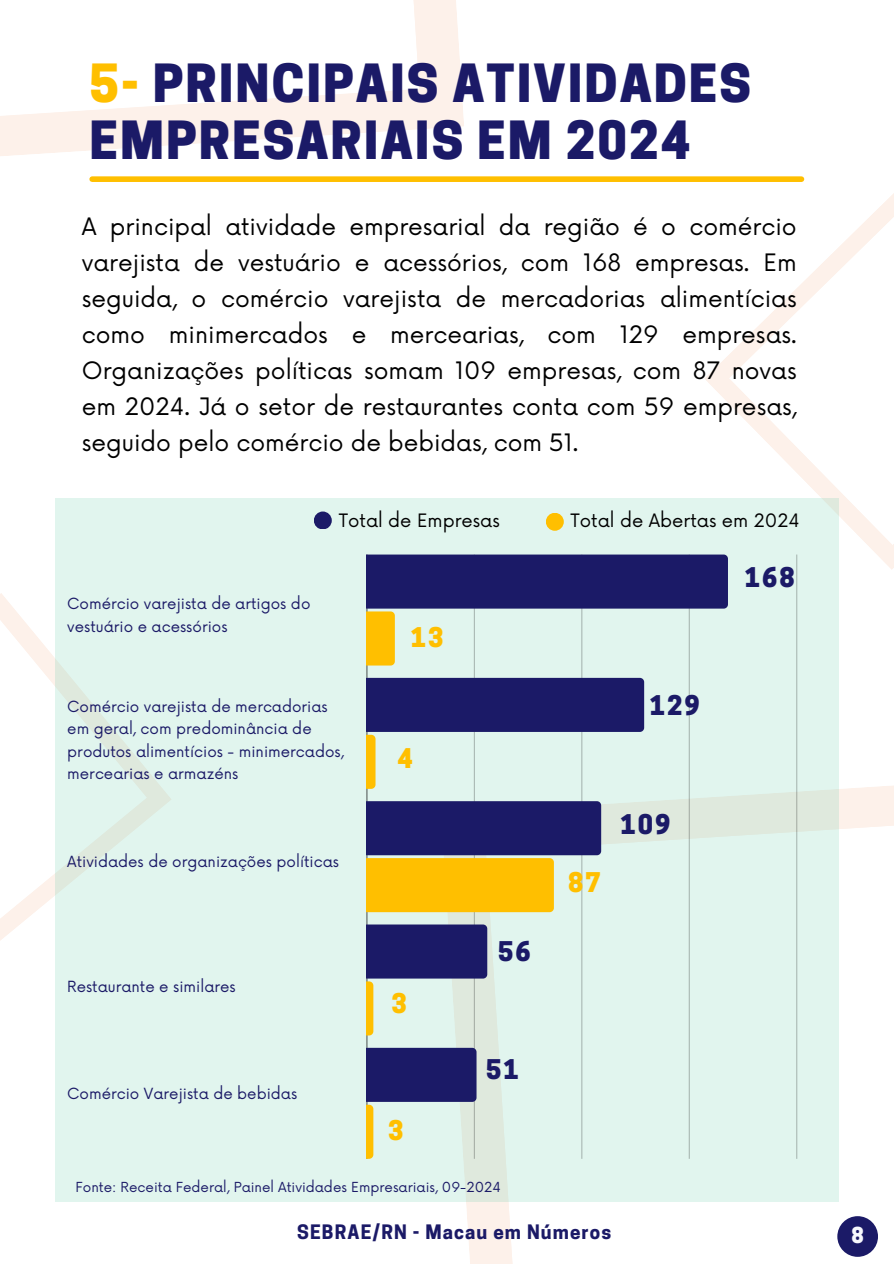
<style>
.page{position:relative;width:894px;height:1264px;background:#fff}
.page>*{position:absolute;margin:0;border:0;box-sizing:border-box;transform-origin:0 0}
.t1{font:800 49.35px/57.3px "Cooper Hewitt";letter-spacing:.04em;color:#1b1a67}
.t2{font:800 25.5px "Cooper Hewitt";letter-spacing:.08em;color:#1b1a67}
.t3{font:800 25.5px "Cooper Hewitt";color:#ffbf00}
.t4{font:23.4px/36px "Now";color:#000;text-align:justify}
.t5{font:800 20.7px "Cooper Hewitt";color:#f7f8fd}
.t6{font:700 18.75px "Cooper Hewitt";letter-spacing:.06em;color:#1b1a67}
.t7{font:18px "Now";color:#000}
.t8{font:15px/22.5px "Now";color:#1b1a67}
.t9{font:13.5px "Now";color:#1b1a67}
.s1{color:#ffbf00}
</style>
<div class="page">
<svg style="left:0;top:593px;width:21px;height:24px"></svg>
<svg style="left:0;top:617px;width:55px;height:324px"></svg>
<svg style="left:705px;top:194px;width:188px;height:376px"></svg>
<svg style="left:728px;top:216px;width:165px;height:329px"></svg>
<svg style="left:441px;top:774px;width:452px;height:489px;fill:#fdf1ea"></svg>
<svg style="left:485px;top:816px;width:408px;height:447px"></svg>
<svg style="left:0;top:0;width:464px;height:156px;fill:#fdf1ea"></svg>
<svg style="left:0;top:0;width:419px;height:124px"></svg>
<div style="left:92px;top:176px;width:709px;height:6px;background:#ffbf00"></div>
<div style="left:55px;top:498px;width:783px;height:703px;background:#e1f5ee"></div>
<hr style="left:366px;top:554px;width:1px;height:604px;background:#000;opacity:.6">
<hr style="left:473px;top:554px;width:2px;height:604px;background:#000;opacity:.25">
<hr style="left:581px;top:554px;width:1px;height:604px;background:#b8c8c3">
<hr style="left:688px;top:554px;width:1px;height:604px;background:#000;opacity:.25">
<hr style="left:796px;top:554px;width:1px;height:604px;background:#000;opacity:.25">
<svg style="left:367px;top:554px;width:360px;height:111px"></svg>
<svg style="left:367px;top:678px;width:277px;height:110px"></svg>
<svg style="left:367px;top:801px;width:234px;height:111px;background:#8c744d"></svg>
<svg style="left:367px;top:924px;width:120px;height:111px"></svg>
<svg style="left:367px;top:1047px;width:109px;height:111px"></svg>
<div style="left:314px;top:511px;width:18px;height:18px;background:#1b1a67;border-radius:50%"></div>
<div style="left:545px;top:513px;width:18px;height:17px;background:#ffbf00;border-radius:50%"></div>
<div style="left:837px;top:1216px;width:40px;height:40px;background:#1b1a67;border-radius:50%"></div>
<h1 class="t1" style="left:89px;top:61px;width:663px"><span class="s1">5-</span> PRINCIPAIS ATIVIDADES<br>EMPRESARIAIS EM 2024</h1>
<h3 class="t4" style="left:82px;top:210px;width:716px">A principal atividade empresarial da região é o comércio varejista de vestuário e acessórios, com 168 empresas. Em seguida, o comércio varejista de mercadorias alimentícias como minimercados e mercearias, com 129 empresas.<br>Organizações políticas somam 109 empresas, com 87 novas em 2024. Já o setor de restaurantes conta com 59 empresas, seguido pelo comércio de bebidas, com 51.</h3>
<p class="t8" style="left:67px;top:593px;width:245px">Comércio varejista de artigos do vestuário e acessórios</p>
<h2 class="t7" style="left:339px;top:511px;width:162px">Total de Empresas</h2>
<p class="t3" style="left:411px;top:627px;width:34px">13</p>
<p class="t8" style="left:67px;top:695px;width:278px">Comércio varejista de mercadorias em geral, com predominância de produtos alimentícios - minimercados, mercearias e armazéns</p>
<h2 class="t8" style="left:67px;top:851px;width:273px">Atividades de organizações políticas</h2>
<p class="t8" style="left:67px;top:976px;width:170px">Restaurante e similares</p>
<p class="t8" style="left:67px;top:1083px;width:231px">Comércio Varejista de bebidas</p>
<p class="t3" style="left:397px;top:748px;width:17px">4</p>
<p class="t3" style="left:391px;top:993px;width:17px">3</p>
<p class="t3" style="left:388px;top:1121px;width:17px">3</p>
<p class="t2" style="left:498px;top:941px;width:34px">56</p>
<p class="t2" style="left:486px;top:1060px;width:34px">51</p>
<h2 class="t7" style="left:570px;top:511px;width:230px">Total de Abertas em 2024</h2>
<h5 class="t2" style="left:649px;top:695px;width:51px">129</h5>
<p class="t3" style="left:568px;top:872px;width:34px">87</p>
<p class="t2" style="left:620px;top:814px;width:51px">109</p>
<h5 class="t2" style="left:744px;top:567px;width:51px">168</h5>
<p class="t9" style="left:76px;top:1179px;width:426px">Fonte: Receita Federal, Painel Atividades Empresariais, 09-2024</p>
<h4 class="t6" style="left:297px;top:1225px;width:315px">SEBRAE/RN - Macau em Números</h4>
<p class="t5" style="left:851px;top:1227px;width:14px">8</p>
</div>
